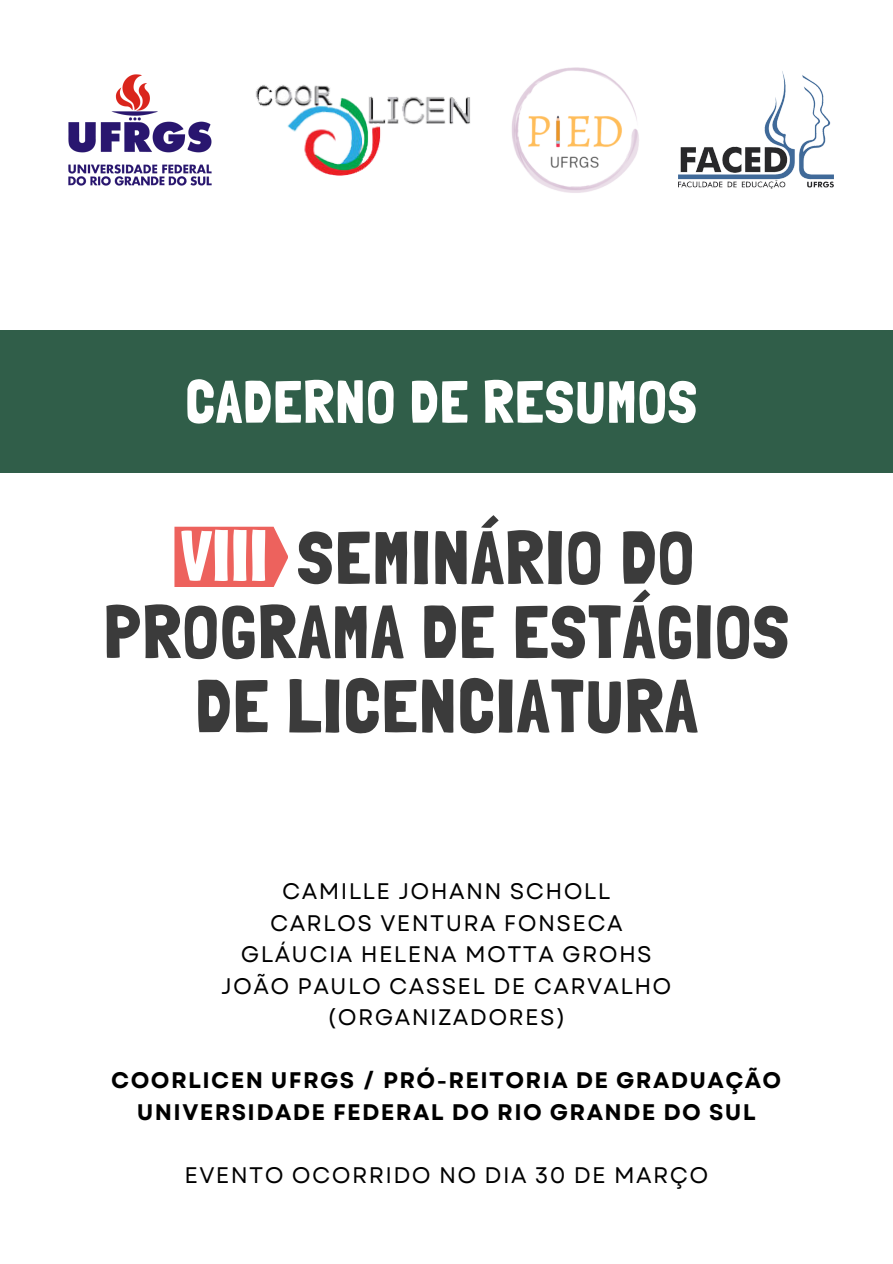
<style>
.page{position:relative;width:893px;height:1264px;background:#fff}
.page>*{position:absolute;margin:0;border:0;box-sizing:border-box;transform-origin:0 0}
.t1{font:75px/74.2px "Londrina Solid";letter-spacing:.02em;color:#3b3b3b}
.t2{font:72px "Londrina Solid";color:#fff}
.t3{font:60px "Londrina Solid";letter-spacing:.02em;color:#fff}
.t4{font:22.5px "Garet";letter-spacing:.06em;color:#000}
.t5{font:700 22.5px "Garet";letter-spacing:.06em;color:#000}
</style>
<div class="page">
<svg style="left:174px;top:526px;width:114px;height:61px;background:#ee6d69"></svg>
<img style="left:68px;top:74px;width:144px;height:112px">
<img style="left:255px;top:84px;width:215px;height:91px">
<img style="left:511px;top:67px;width:128px;height:126px">
<img style="left:678px;top:71px;width:155px;height:118px">
<div style="left:0;top:330px;width:892px;height:143px;background:#305e49"></div>
<p class="t3" style="left:185px;top:366px;width:513px">CADERNO DE RESUMOS</p>
<p class="t1" style="left:104px;top:520px;width:686px;text-indent:193px">SEMINÁRIO DO<br>PROGRAMA DE ESTÁGIOS</p>
<p class="t1" style="left:195px;top:668px;width:503px">DE LICENCIATURA</p>
<p class="t2" style="left:180px;top:512px;width:89px">VIII</p>
<p class="t4" style="left:282px;top:875px;width:330px">CAMILLE JOHANN SCHOLL</p>
<p class="t4" style="left:270px;top:906px;width:354px">CARLOS VENTURA FONSECA</p>
<p class="t4" style="left:241px;top:938px;width:412px">GLÁUCIA HELENA MOTTA GROHS</p>
<p class="t4" style="left:221px;top:969px;width:452px">JOÃO PAULO CASSEL DE CARVALHO</p>
<p class="t4" style="left:327px;top:1001px;width:240px">(ORGANIZADORES)</p>
<p class="t5" style="left:111px;top:1064px;width:671px">COORLICEN UFRGS / PRÓ-REITORIA DE GRADUAÇÃO</p>
<p class="t5" style="left:137px;top:1095px;width:620px">UNIVERSIDADE FEDERAL DO RIO GRANDE DO SUL</p>
<p class="t4" style="left:184px;top:1158px;width:525px">EVENTO OCORRIDO NO DIA 30 DE MARÇO</p>
</div>
